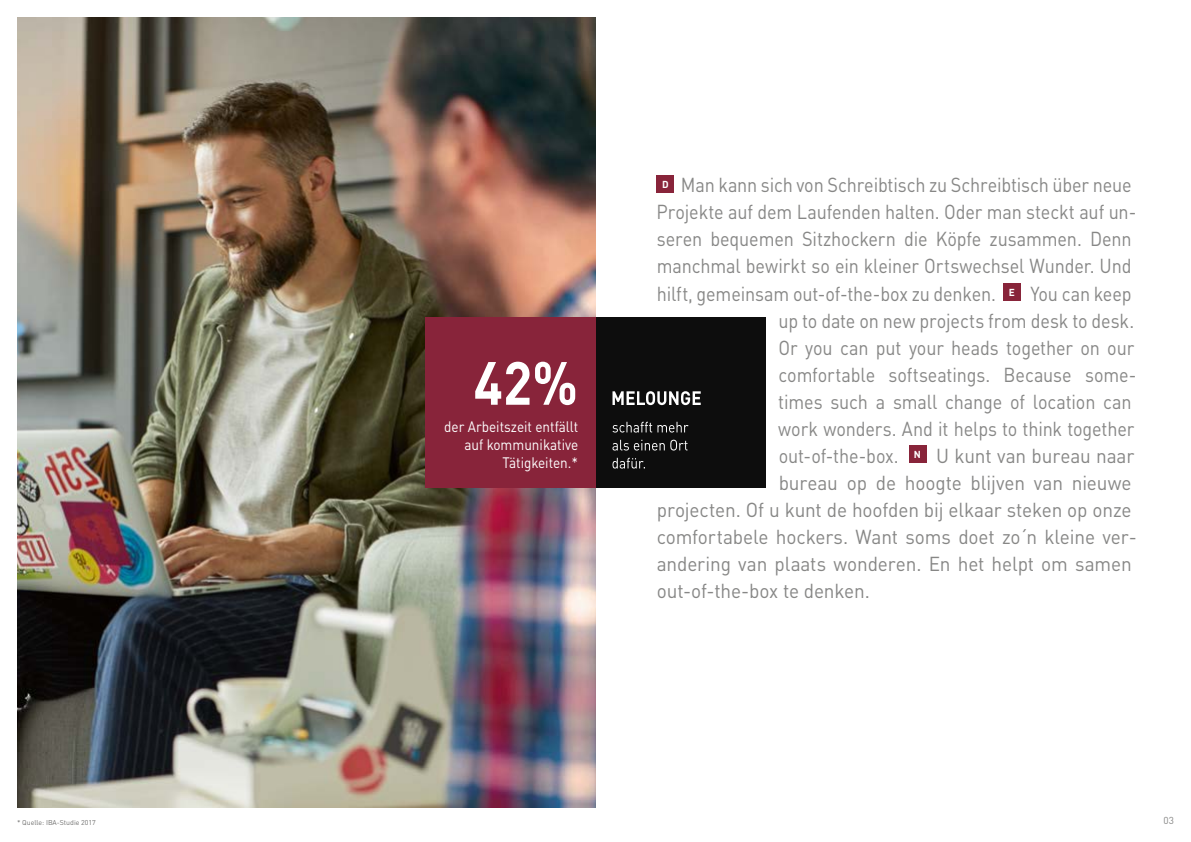
<style>
.page{position:relative;width:1191px;height:842px;background:#fff}
.page>*{position:absolute;margin:0;border:0;box-sizing:border-box;transform-origin:0 0}
.t1{font:20px "DINOT";letter-spacing:-.005em;color:#878786;scale:.9 1}
.t2{font:20px "DINOT";letter-spacing:-.005em;color:#878786;scale:.95 1}
.t3{font:15px/18px "DINOT";color:#fff;text-align:right;scale:.9 1}
.t4{font:10px "DINOT";color:#878786}
.t5{font:7px "DINOT";color:#6f6f6e}
</style>
<div class="page">
<div style="left:595px;top:317px;width:170px;height:171px;background:#0d0d0d"></div>
<svg style="left:612px;top:391px;width:88px;height:14px"></svg>
<img style="left:17px;top:17px;width:578px;height:791px">
<div style="left:657px;top:176px;width:17px;height:17px;background:#88243a"></div>
<div style="left:1003px;top:283px;width:17px;height:17px;background:#88243a"></div>
<div style="left:909px;top:446px;width:17px;height:17px;background:#88243a"></div>
<div style="left:425px;top:317px;width:170px;height:171px;background:#88243a"></div>
<svg style="left:475px;top:362px;width:100px;height:43px"></svg>
<svg style="left:612px;top:422px;width:76px;height:10px"></svg>
<svg style="left:612px;top:440px;width:75px;height:10px"></svg>
<svg style="left:612px;top:458px;width:33px;height:10px"></svg>
<p class="t3" style="left:444px;top:417px;width:150px">der Arbeitszeit entfällt auf kommunikative<br>Tätigkeiten.*</p>
<p class="t1" style="left:662px;top:170px;width:523px"><sup>D</sup> Man kann sich von Schreibtisch zu Schreibtisch über neue</p>
<p class="t1" style="left:656px;top:197px;width:535px">Projekte auf dem Laufenden halten. Oder man steckt auf un-</p>
<p class="t1" style="left:657px;top:224px;width:529px">seren bequemen Sitzhockern die Köpfe zusammen. Denn</p>
<p class="t1" style="left:657px;top:251px;width:529px">manchmal bewirkt so ein kleiner Ortswechsel Wunder. Und</p>
<p class="t1" style="left:657px;top:278px;width:529px">hilft, gemeinsam out-of-the-box zu denken. <sup>E</sup> You can keep</p>
<p class="t1" style="left:778px;top:305px;width:397px">up to date on new projects from desk to desk.</p>
<p class="t1" style="left:778px;top:332px;width:397px">Or you can put your heads together on our</p>
<p class="t1" style="left:778px;top:359px;width:399px">comfortable softseatings. Because some-</p>
<p class="t1" style="left:778px;top:386px;width:394px">times such a small change of location can</p>
<p class="t1" style="left:778px;top:413px;width:397px">work wonders. And it helps to think together</p>
<p class="t1" style="left:779px;top:440px;width:397px">out-of-the-box. <sup>N</sup> U kunt van bureau naar</p>
<p class="t2" style="left:778px;top:467px;width:373px">bureau op de hoogte blijven van nieuwe</p>
<p class="t2" style="left:657px;top:494px;width:501px">projecten. Of u kunt de hoofden bij elkaar steken op onze</p>
<p class="t2" style="left:656px;top:521px;width:507px">comfortabele hockers. Want soms doet zo´n kleine ver-</p>
<p class="t2" style="left:657px;top:548px;width:501px">andering van plaats wonderen. En het helpt om samen</p>
<p class="t2" style="left:657px;top:575px;width:226px">out-of-the-box te denken.</p>
<p class="t5" style="left:17px;top:817px;width:80px">* Quelle: IBA-Studie 2017</p>
<p class="t4" style="left:1163px;top:813px;width:12px">03</p>
</div>
